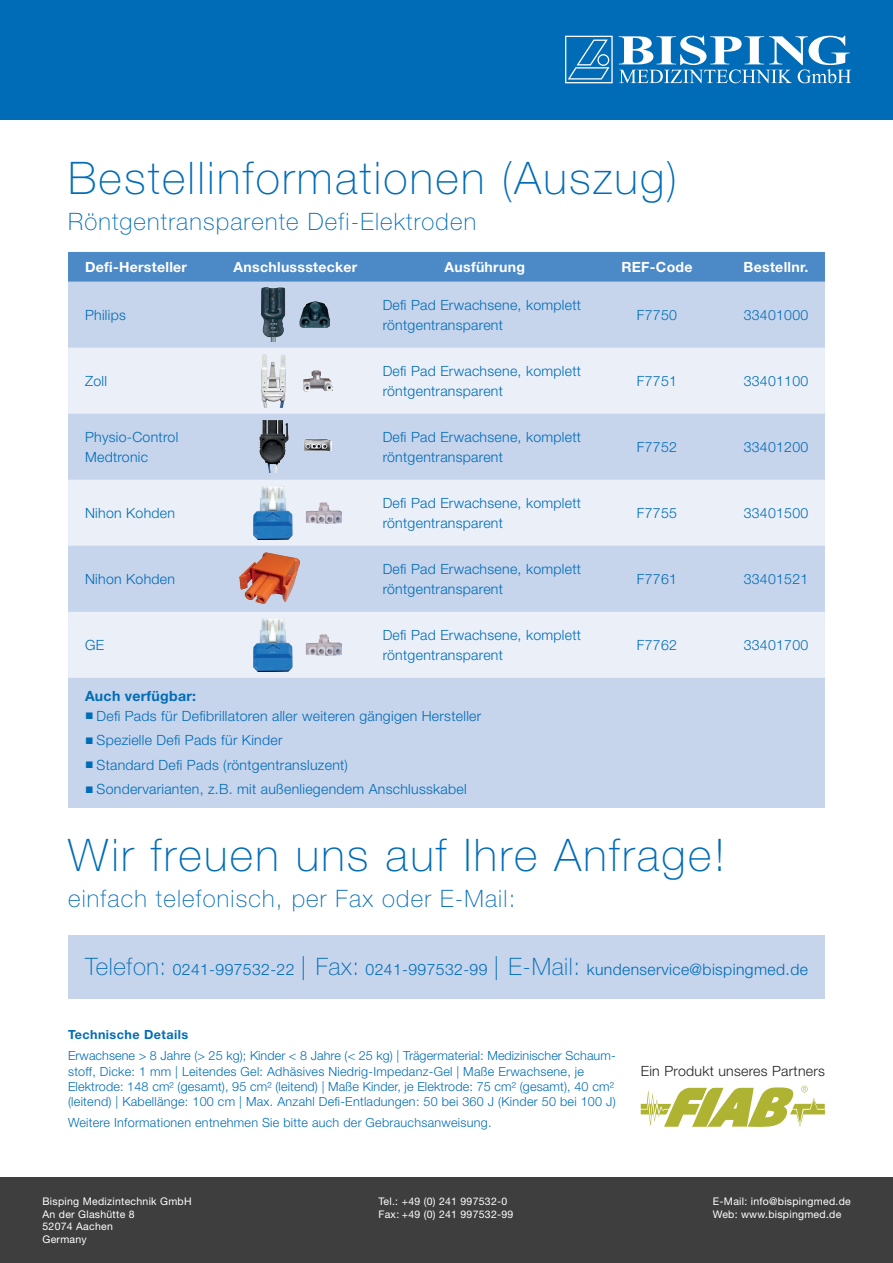
<style>
.page{position:relative;width:893px;height:1263px;background:#fff}
.page>*{position:absolute;margin:0;border:0;box-sizing:border-box;transform-origin:0 0}
.t1{font:100 45px "Helvetica Neue LT Std";letter-spacing:.05em;color:#006cb7}
.t2{font:100 24px "Helvetica Neue LT Std";letter-spacing:.05em;color:#006cb7}
.t3{font:300 15.75px "Helvetica Neue LT Std";letter-spacing:.025em;color:#006cb7}
.t4{font:300 14.1px/20.2px "Helvetica Neue LT Std";letter-spacing:.02em;color:#006cb7}
.t5{font:700 14.1px "Helvetica Neue LT Std";letter-spacing:.02em;color:#fff}
.t6{font:300 14.1px "Helvetica Neue LT Std";letter-spacing:.02em;color:#231f20}
.t7{font:700 14.1px "Helvetica Neue LT Std";letter-spacing:.02em;color:#006cb7}
.t8{font:300 12.6px/15.1px "Helvetica Neue LT Std";letter-spacing:.02em;color:#006cb7}
.t9{font:700 12.6px "Helvetica Neue LT Std";letter-spacing:.035em;color:#006cb7}
.t10{font:10.5px/12.6px "Helvetica Neue LT Std";letter-spacing:.025em;color:#fff}
.s1{font-family:"Arial";font-weight:400}
.s2{font-weight:100;font-size:24px}
</style>
<div class="page">
<div style="left:68px;top:935px;width:757px;height:63px;background:#c6d4ec"></div>
<div style="left:0;top:1178px;width:893px;height:85px;background:#3e3e3f"></div>
<div style="left:0;top:0;width:893px;height:119px;background:#006cb7"></div>
<svg style="left:565px;top:36px;width:48px;height:47px"></svg>
<svg style="left:619px;top:36px;width:232px;height:47px"></svg>
<div style="left:68px;top:252px;width:757px;height:555px;background:#c6d4ec"></div>
<div style="left:68px;top:252px;width:757px;height:30px;background:#4c89c7"></div>
<svg style="left:68px;top:348px;width:757px;height:330px;fill:#eaeff8"></svg>
<img style="left:261px;top:288px;width:69px;height:53px">
<img style="left:261px;top:354px;width:71px;height:53px">
<img style="left:260px;top:420px;width:71px;height:53px">
<img style="left:253px;top:486px;width:89px;height:53px">
<img style="left:239px;top:552px;width:60px;height:52px">
<img style="left:253px;top:618px;width:89px;height:53px">
<svg style="left:641px;top:1086px;width:184px;height:41px"></svg>
<h1 class="t1" style="left:68px;top:152px;width:611px">Bestellinformationen (Auszug)</h1>
<h2 class="t2" style="left:68px;top:207px;width:410px">Röntgentransparente Defi-Elektroden</h2>
<p class="t5" style="left:85px;top:258px;width:104px">Defi-Hersteller</p>
<p class="t5" style="left:234px;top:258px;width:125px">Anschlussstecker</p>
<p class="t5" style="left:445px;top:258px;width:82px">Ausführung</p>
<p class="t5" style="left:621px;top:258px;width:73px">REF-Code</p>
<p class="t5" style="left:744px;top:258px;width:66px">Bestellnr.</p>
<p class="t4" style="left:85px;top:304px;width:42px">Philips</p>
<p class="t4" style="left:383px;top:294px;width:200px">Defi Pad Erwachsene, komplett röntgentransparent</p>
<p class="t4" style="left:637px;top:304px;width:42px">F7750</p>
<p class="t4" style="left:744px;top:304px;width:66px">33401000</p>
<p class="t4" style="left:85px;top:370px;width:23px">Zoll</p>
<p class="t4" style="left:383px;top:360px;width:200px">Defi Pad Erwachsene, komplett röntgentransparent</p>
<p class="t4" style="left:637px;top:370px;width:42px">F7751</p>
<p class="t4" style="left:744px;top:370px;width:66px">33401100</p>
<p class="t4" style="left:85px;top:426px;width:95px">Physio-Control<br>Medtronic</p>
<p class="t4" style="left:383px;top:426px;width:200px">Defi Pad Erwachsene, komplett röntgentransparent</p>
<p class="t4" style="left:637px;top:436px;width:42px">F7752</p>
<p class="t4" style="left:744px;top:436px;width:66px">33401200</p>
<p class="t4" style="left:85px;top:502px;width:92px">Nihon Kohden</p>
<p class="t4" style="left:383px;top:492px;width:200px">Defi Pad Erwachsene, komplett röntgentransparent</p>
<p class="t4" style="left:637px;top:502px;width:42px">F7755</p>
<p class="t4" style="left:744px;top:502px;width:66px">33401500</p>
<p class="t4" style="left:85px;top:568px;width:92px">Nihon Kohden</p>
<p class="t4" style="left:383px;top:558px;width:200px">Defi Pad Erwachsene, komplett röntgentransparent</p>
<p class="t4" style="left:637px;top:568px;width:42px">F7761</p>
<p class="t4" style="left:744px;top:568px;width:66px">33401521</p>
<p class="t4" style="left:85px;top:634px;width:21px">GE</p>
<p class="t4" style="left:383px;top:624px;width:200px">Defi Pad Erwachsene, komplett röntgentransparent</p>
<p class="t4" style="left:637px;top:634px;width:42px">F7762</p>
<p class="t4" style="left:744px;top:634px;width:66px">33401700</p>
<p class="t7" style="left:85px;top:687px;width:113px">Auch verfügbar:</p>
<p class="t4" style="left:85px;top:705px;width:398px"><span class="s1">■</span> Defi Pads für Defibrillatoren aller weiteren gängigen Hersteller</p>
<p class="t4" style="left:85px;top:730px;width:199px"><span class="s1">■</span> Spezielle Defi Pads für Kinder</p>
<p class="t4" style="left:85px;top:754px;width:264px"><span class="s1">■</span> Standard Defi Pads (röntgentransluzent)</p>
<p class="t4" style="left:85px;top:779px;width:383px"><span class="s1">■</span> Sondervarianten, z.B. mit außenliegendem Anschlusskabel</p>
<h1 class="t1" style="left:68px;top:829px;width:659px">Wir freuen uns auf Ihre Anfrage!</h1>
<h2 class="t2" style="left:68px;top:885px;width:449px">einfach telefonisch, per Fax oder E-Mail:</h2>
<p class="t3" style="left:85px;top:960px;width:724px"><span class="s2">Telefon:</span> 0241-997532-22 <span class="s2">| Fax:</span> 0241-997532-99 <span class="s2">| E-Mail:</span> kundenservice@bispingmed.de</p>
<p class="t9" style="left:68px;top:1027px;width:122px">Technische Details</p>
<p class="t8" style="left:68px;top:1048px;width:549px">Erwachsene &gt; 8 Jahre (&gt; 25 kg); Kinder &lt; 8 Jahre (&lt; 25 kg) | Trägermaterial: Medizinischer Schaum&shy;stoff, Dicke: 1 mm | Leitendes Gel: Adhäsives Niedrig-Impedanz-Gel | Maße Erwachsene, je Elektrode: 148 cm² (gesamt), 95 cm² (leitend) | Maße Kinder, je Elektrode: 75 cm² (gesamt), 40 cm² (leitend) | Kabellänge: 100 cm | Max. Anzahl Defi-Entladungen: 50 bei 360 J (Kinder 50 bei 100 J)</p>
<p class="t8" style="left:68px;top:1114px;width:425px">Weitere Informationen entnehmen Sie bitte auch der Gebrauchsanweisung.</p>
<p class="t6" style="left:641px;top:1062px;width:186px">Ein Produkt unseres Partners</p>
<p class="t10" style="left:43px;top:1195px;width:151px">Bisping Medizintechnik GmbH<br>An der Glashütte 8<br>52074 Aachen<br>Germany</p>
<p class="t10" style="left:378px;top:1195px;width:136px">Tel.: +49 (0) 241 997532-0<br>Fax: +49 (0) 241 997532-99</p>
<p class="t10" style="left:713px;top:1195px;width:139px">E-Mail: info@bispingmed.de<br>Web: www.bispingmed.de</p>
</div>
